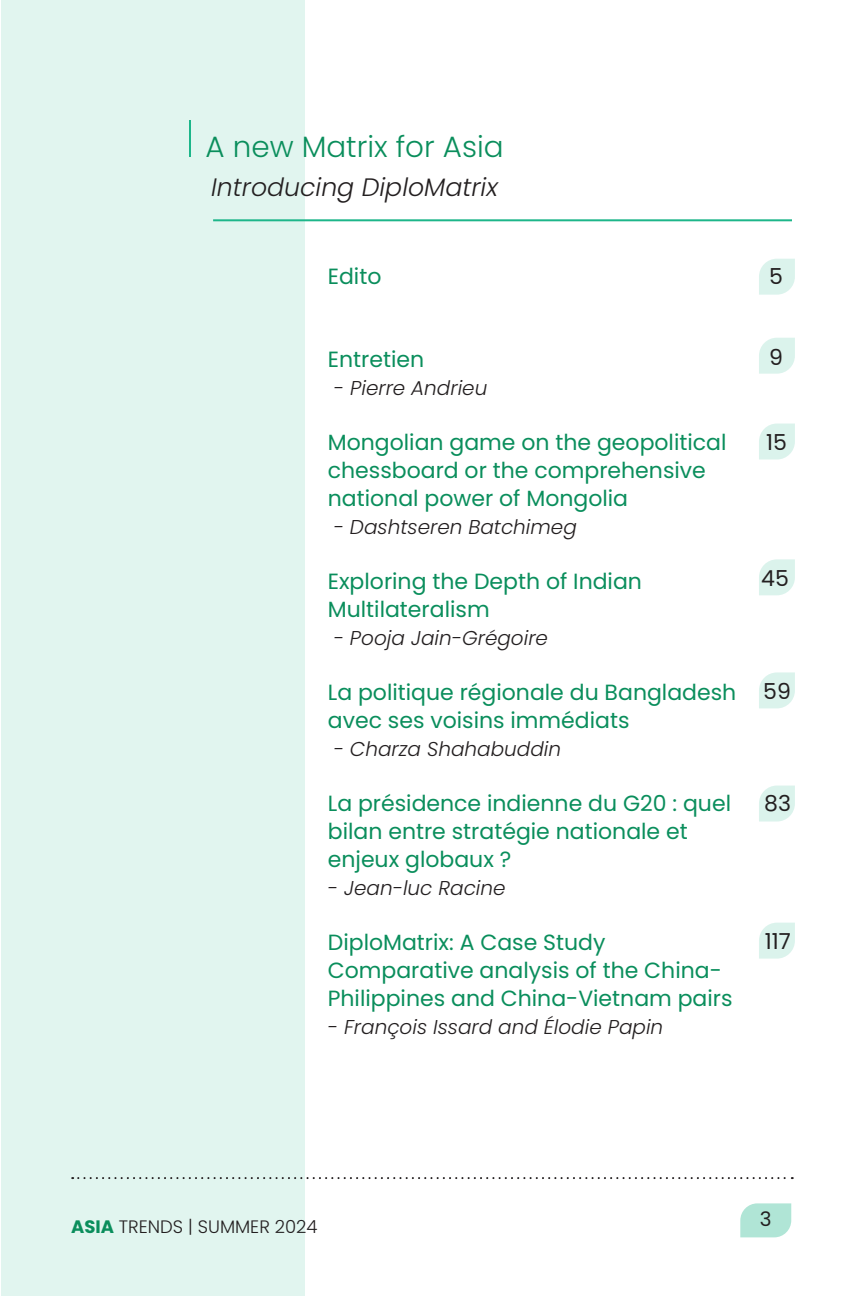
<style>
.page{position:relative;width:864px;height:1296px;background:#fff}
.page>*{position:absolute;margin:0;border:0;box-sizing:border-box;transform-origin:0 0}
.t1{font:300 29.4px "Poppins";color:#0a8e5c}
.t2{font:italic 300 25.2px "Poppins";color:#231f20}
.t3{font:22px/28px "Poppins";color:#0a8e5c}
.t4{font:22px "Poppins";color:#231f20}
.t5{font:italic 300 20px "Poppins";color:#231f20}
.t6{font:20px "Poppins";color:#231f20}
.t7{font:300 18px "Poppins";color:#231f20}
.s1{font-weight:700;color:#0a8e5c}
</style>
<div class="page">
<div style="left:1px;top:0;width:303px;height:1296px;background:#e1f5ef"></div>
<svg style="left:72px;top:1177px;width:721px;height:2px"></svg>
<svg style="left:740px;top:1203px;width:51px;height:34px;background:#b6e7d9"></svg>
<svg style="left:759px;top:259px;width:36px;height:36px"></svg>
<hr style="left:189px;top:120px;width:2px;height:37px;background:#1db68a">
<hr style="left:213px;top:219px;width:579px;height:2px;background:#1db68a">
<svg style="left:759px;top:786px;width:36px;height:36px"></svg>
<svg style="left:759px;top:672px;width:36px;height:36px"></svg>
<svg style="left:759px;top:559px;width:36px;height:36px"></svg>
<svg style="left:759px;top:424px;width:36px;height:36px"></svg>
<svg style="left:759px;top:338px;width:36px;height:36px"></svg>
<svg style="left:759px;top:923px;width:36px;height:36px"></svg>
<h1 class="t1" style="left:206px;top:130px;width:300px">A new Matrix for Asia</h1>
<p class="t2" style="left:211px;top:172px;width:288px">Introducing DiploMatrix</p>
<p class="t3" style="left:328px;top:262px;width:55px">Edito</p>
<p class="t3" style="left:328px;top:345px;width:98px">Entretien</p>
<p class="t5" style="left:334px;top:376px;width:155px">- Pierre Andrieu</p>
<p class="t3" style="left:328px;top:428px;width:400px">Mongolian game on the geopolitical chessboard or the comprehensive national power of Mongolia</p>
<p class="t5" style="left:334px;top:515px;width:245px">- Dashtseren Batchimeg</p>
<p class="t3" style="left:328px;top:567px;width:316px">Exploring the Depth of Indian<br>Multilateralism</p>
<p class="t5" style="left:334px;top:626px;width:216px">- Pooja Jain-Grégoire</p>
<p class="t3" style="left:328px;top:678px;width:410px">La politique régionale du Bangladesh avec ses voisins immédiats</p>
<p class="t5" style="left:334px;top:737px;width:229px">- Charza Shahabuddin</p>
<p class="t3" style="left:328px;top:789px;width:405px">La présidence indienne du G20 : quel bilan entre stratégie nationale et enjeux globaux ?</p>
<p class="t5" style="left:328px;top:876px;width:179px">- Jean-luc Racine</p>
<p class="t3" style="left:328px;top:928px;width:406px">DiploMatrix: A Case Study<br>Comparative analysis of the China-<br>Philippines and China-Vietnam pairs</p>
<p class="t5" style="left:328px;top:1015px;width:337px">- François Issard and Élodie Papin</p>
<p class="t4" style="left:769px;top:264px;width:15px">5</p>
<p class="t4" style="left:769px;top:344px;width:15px">9</p>
<p class="t4" style="left:766px;top:429px;width:22px">15</p>
<p class="t4" style="left:761px;top:565px;width:29px">45</p>
<p class="t4" style="left:763px;top:678px;width:29px">59</p>
<p class="t4" style="left:764px;top:791px;width:28px">83</p>
<p class="t4" style="left:765px;top:928px;width:28px">117</p>
<p class="t7" style="left:71px;top:1216px;width:248px"><span class="s1">ASIA</span> TRENDS | SUMMER 2024</p>
<p class="t6" style="left:760px;top:1208px;width:13px">3</p>
</div>
